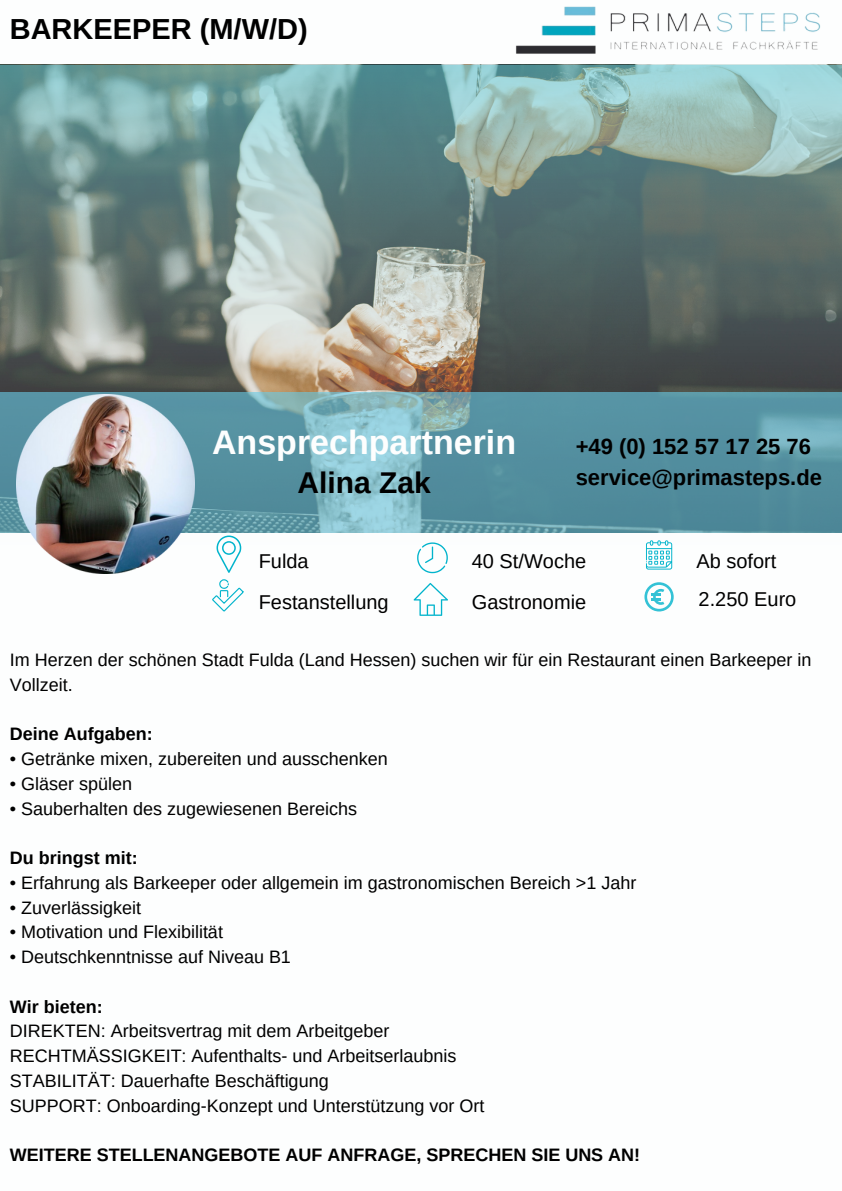
<style>
.page{position:relative;width:842px;height:1191px;background:#fff}
.page>*{position:absolute;margin:0;border:0;box-sizing:border-box;transform-origin:0 0}
.t1{font:700 34px "Arimo";color:#fdfefe}
.t2{font:700 30px "Arimo";color:#000}
.t3{font:700 29px "Arimo";color:#000}
.t4{font:700 22px/30.7px "Arimo";color:#000}
.t5{font:20px "Arimo";color:#000}
.t6{font:18px/24.7px "Arimo";color:#000}
.t7{font:700 18px "Arimo";color:#000}
</style>
<div class="page">
<svg style="left:0;top:65px;width:842px;height:551px"></svg>
<svg style="left:0;top:392px;width:842px;height:140px;background:#609aa8"></svg>
<img style="left:16px;top:394px;width:179px;height:179px">
<img style="left:448px;top:6px;width:394px;height:63px">
<svg style="left:217px;top:535px;width:24px;height:38px"></svg>
<svg style="left:417px;top:542px;width:31px;height:31px"></svg>
<svg style="left:212px;top:579px;width:32px;height:32px"></svg>
<svg style="left:414px;top:582px;width:34px;height:33px"></svg>
<svg style="left:646px;top:540px;width:26px;height:29px"></svg>
<svg style="left:644px;top:582px;width:30px;height:29px"></svg>
<p class="t3" style="left:10px;top:13px;width:299px">BARKEEPER (M/W/D)</p>
<p class="t1" style="left:212px;top:423px;width:306px">Ansprechpartnerin</p>
<p class="t2" style="left:297px;top:466px;width:135px">Alina Zak</p>
<p class="t4" style="left:576px;top:431px;width:248px">+49 (0) 152 57 17 25 76 service@primasteps.de</p>
<p class="t5" style="left:259px;top:549px;width:51px">Fulda</p>
<p class="t5" style="left:259px;top:590px;width:131px">Festanstellung</p>
<p class="t5" style="left:472px;top:549px;width:116px">40 St/Woche</p>
<p class="t5" style="left:472px;top:590px;width:116px">Gastronomie</p>
<p class="t5" style="left:696px;top:549px;width:81px">Ab sofort</p>
<p class="t5" style="left:699px;top:587px;width:99px">2.250 Euro</p>
<p class="t6" style="left:10px;top:647px;width:803px">Im Herzen der schönen Stadt Fulda (Land Hessen) suchen wir für ein Restaurant einen Barkeeper in<br>Vollzeit.</p>
<p class="t7" style="left:10px;top:724px;width:144px">Deine Aufgaben:</p>
<p class="t6" style="left:10px;top:746px;width:380px">• Getränke mixen, zubereiten und ausschenken</p>
<p class="t6" style="left:10px;top:771px;width:124px">• Gläser spülen</p>
<p class="t6" style="left:10px;top:795px;width:349px">• Sauberhalten des zugewiesenen Bereichs</p>
<p class="t7" style="left:10px;top:847px;width:129px">Du bringst mit:</p>
<p class="t6" style="left:10px;top:870px;width:628px">• Erfahrung als Barkeeper oder allgemein im gastronomischen Bereich &gt;1 Jahr</p>
<p class="t6" style="left:10px;top:894px;width:133px">• Zuverlässigkeit</p>
<p class="t6" style="left:10px;top:919px;width:215px">• Motivation und Flexibilität</p>
<p class="t6" style="left:10px;top:944px;width:283px">• Deutschkenntnisse auf Niveau B1</p>
<p class="t7" style="left:10px;top:996px;width:94px">Wir bieten:</p>
<p class="t6" style="left:10px;top:1018px;width:381px">DIREKTEN: Arbeitsvertrag mit dem Arbeitgeber</p>
<p class="t6" style="left:10px;top:1043px;width:448px">RECHTMÄSSIGKEIT: Aufenthalts- und Arbeitserlaubnis</p>
<p class="t6" style="left:10px;top:1068px;width:320px">STABILITÄT: Dauerhafte Beschäftigung</p>
<p class="t6" style="left:10px;top:1092px;width:476px">SUPPORT: Onboarding-Konzept und Unterstützung vor Ort</p>
<p class="t7" style="left:10px;top:1144px;width:632px">WEITERE STELLENANGEBOTE AUF ANFRAGE, SPRECHEN SIE UNS AN!</p>
</div>
